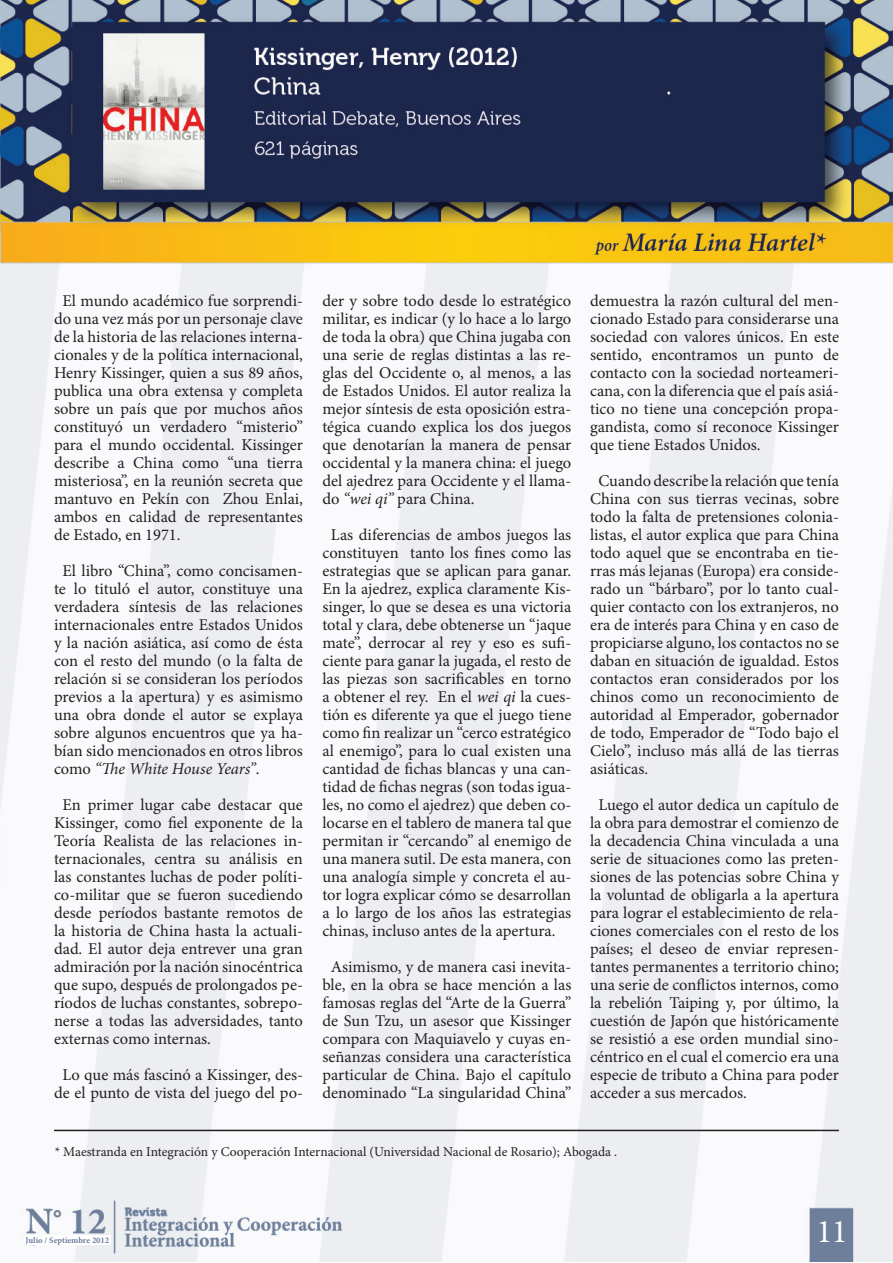
<style>
.page{position:relative;width:893px;height:1263px;background:#fff}
.page>*{position:absolute;margin:0;border:0;box-sizing:border-box;transform-origin:0 0}
.t1{font:33px "Minion Pro";color:#fffefc}
.t2{font:16.5px/18px "Minion Pro";color:#231f20;text-align:justify}
.t3{font:13.5px "Minion Pro";color:#231f20}
.t4{font:700 8.55px "Minion Pro";color:#6e7d9b}
.s1{font-style:italic}
</style>
<div class="page">
<img style="left:0;top:0;width:893px;height:1261px">
<hr style="left:54px;top:1130px;width:785px;height:1px;background:#231f20">
<div style="left:25px;top:1236px;width:86px;height:9px;background:#fff"></div>
<p class="t2" style="left:54px;top:292px;width:250px;text-indent:8px">El mundo académico fue sorprendi&shy;do una vez más por un personaje clave de la historia de las relaciones interna&shy;cionales y de la política internacional, Henry Kissinger, quien a sus 89 años, publica una obra extensa y completa sobre un país que por muchos años constituyó un verdadero “misterio” para el mundo occidental. Kissinger describe a China como “una tierra misteriosa”, en la reunión secreta que mantuvo en Pekín con Zhou Enlai, ambos en calidad de representantes de Estado, en 1971.</p>
<p class="t2" style="left:54px;top:562px;width:250px;text-indent:8px">El libro “China”, como concisamen&shy;te lo tituló el autor, constituye una verdadera síntesis de las relaciones internacionales entre Estados Unidos y la nación asiática, así como de ésta con el resto del mundo (o la falta de relación si se consideran los períodos previos a la apertura) y es asimismo una obra donde el autor se explaya sobre algunos encuentros que ya ha&shy;bían sido mencionados en otros libros como <span class="s1">“The White House Years”</span>.</p>
<p class="t2" style="left:54px;top:796px;width:250px;text-indent:8px">En primer lugar cabe destacar que Kissinger, como fiel exponente de la Teoría Realista de las relaciones in&shy;ternacionales, centra su análisis en las constantes luchas de poder políti&shy;co-militar que se fueron sucediendo desde períodos bastante remotos de la historia de China hasta la actuali&shy;dad. El autor deja entrever una gran admiración por la nación sinocéntrica que supo, después de prolongados pe&shy;ríodos de luchas constantes, sobrepo&shy;nerse a todas las adversidades, tanto externas como internas.</p>
<p class="t2" style="left:54px;top:1066px;width:250px;text-align:center">Lo que más fascinó a Kissinger, des&shy;de el punto de vista del juego del po-</p>
<p class="t2" style="left:322px;top:292px;width:250px">der y sobre todo desde lo estratégico militar, es indicar (y lo hace a lo largo de toda la obra) que China jugaba con una serie de reglas distintas a las re&shy;glas del Occidente o, al menos, a las de Estados Unidos. El autor realiza la mejor síntesis de esta oposición estra&shy;tégica cuando explica los dos juegos que denotarían la manera de pensar occidental y la manera china: el juego del ajedrez para Occidente y el llama&shy;do <span class="s1">“wei qi”</span> para China.</p>
<p class="t2" style="left:322px;top:526px;width:250px;text-indent:8px">Las diferencias de ambos juegos las constituyen tanto los fines como las estrategias que se aplican para ganar.<br>En la ajedrez, explica claramente Kis&shy;singer, lo que se desea es una victoria total y clara, debe obtenerse un “jaque mate”, derrocar al rey y eso es sufi&shy;ciente para ganar la jugada, el resto de las piezas son sacrificables en torno a obtener el rey. En el <span class="s1">wei qi</span> la cues&shy;tión es diferente ya que el juego tiene como fin realizar un “cerco estratégico al enemigo”, para lo cual existen una cantidad de fichas blancas y una can&shy;tidad de fichas negras (son todas igua&shy;les, no como el ajedrez) que deben co&shy;locarse en el tablero de manera tal que permitan ir “cercando” al enemigo de una manera sutil. De esta manera, con una analogía simple y concreta el au&shy;tor logra explicar cómo se desarrollan a lo largo de los años las estrategias chinas, incluso antes de la apertura.</p>
<p class="t2" style="left:322px;top:958px;width:250px;text-align:center">Asimismo, y de manera casi inevita&shy;ble, en la obra se hace mención a las famosas reglas del “Arte de la Guerra” de Sun Tzu, un asesor que Kissinger compara con Maquiavelo y cuyas en&shy;señanzas considera una característica particular de China. Bajo el capítulo denominado “La singularidad China”</p>
<p class="t2" style="left:590px;top:292px;width:250px">demuestra la razón cultural del men&shy;cionado Estado para considerarse una sociedad con valores únicos. En este sentido, encontramos un punto de contacto con la sociedad norteameri&shy;cana, con la diferencia que el país asiá&shy;tico no tiene una concepción propa&shy;gandista, como sí reconoce Kissinger que tiene Estados Unidos.</p>
<p class="t2" style="left:590px;top:472px;width:250px;text-indent:8px">Cuando describe la relación que tenía China con sus tierras vecinas, sobre todo la falta de pretensiones colonia&shy;listas, el autor explica que para China todo aquel que se encontraba en tie&shy;rras más lejanas (Europa) era conside&shy;rado un “bárbaro”, por lo tanto cual&shy;quier contacto con los extranjeros, no era de interés para China y en caso de propiciarse alguno, los contactos no se daban en situación de igualdad. Estos contactos eran considerados por los chinos como un reconocimiento de autoridad al Emperador, gobernador de todo, Emperador de “Todo bajo el Cielo”, incluso más allá de las tierras asiáticas.</p>
<p class="t2" style="left:590px;top:796px;width:250px;text-indent:8px">Luego el autor dedica un capítulo de la obra para demostrar el comienzo de la decadencia China vinculada a una serie de situaciones como las preten&shy;siones de las potencias sobre China y la voluntad de obligarla a la apertura para lograr el establecimiento de rela&shy;ciones comerciales con el resto de los países; el deseo de enviar represen&shy;tantes permanentes a territorio chino; una serie de conflictos internos, como la rebelión Taiping y, por último, la cuestión de Japón que históricamente se resistió a ese orden mundial sino&shy;céntrico en el cual el comercio era una especie de tributo a China para poder acceder a sus mercados.</p>
<p class="t3" style="left:55px;top:1143px;width:564px">* Maestranda en Integración y Cooperación Internacional (Universidad Nacional de Rosario); Abogada .</p>
<p class="t4" style="left:26px;top:1234px;width:85px">Julio / Septiembre 2012</p>
<h1 class="t1" style="left:816px;top:1209px;width:33px">11</h1>
</div>
